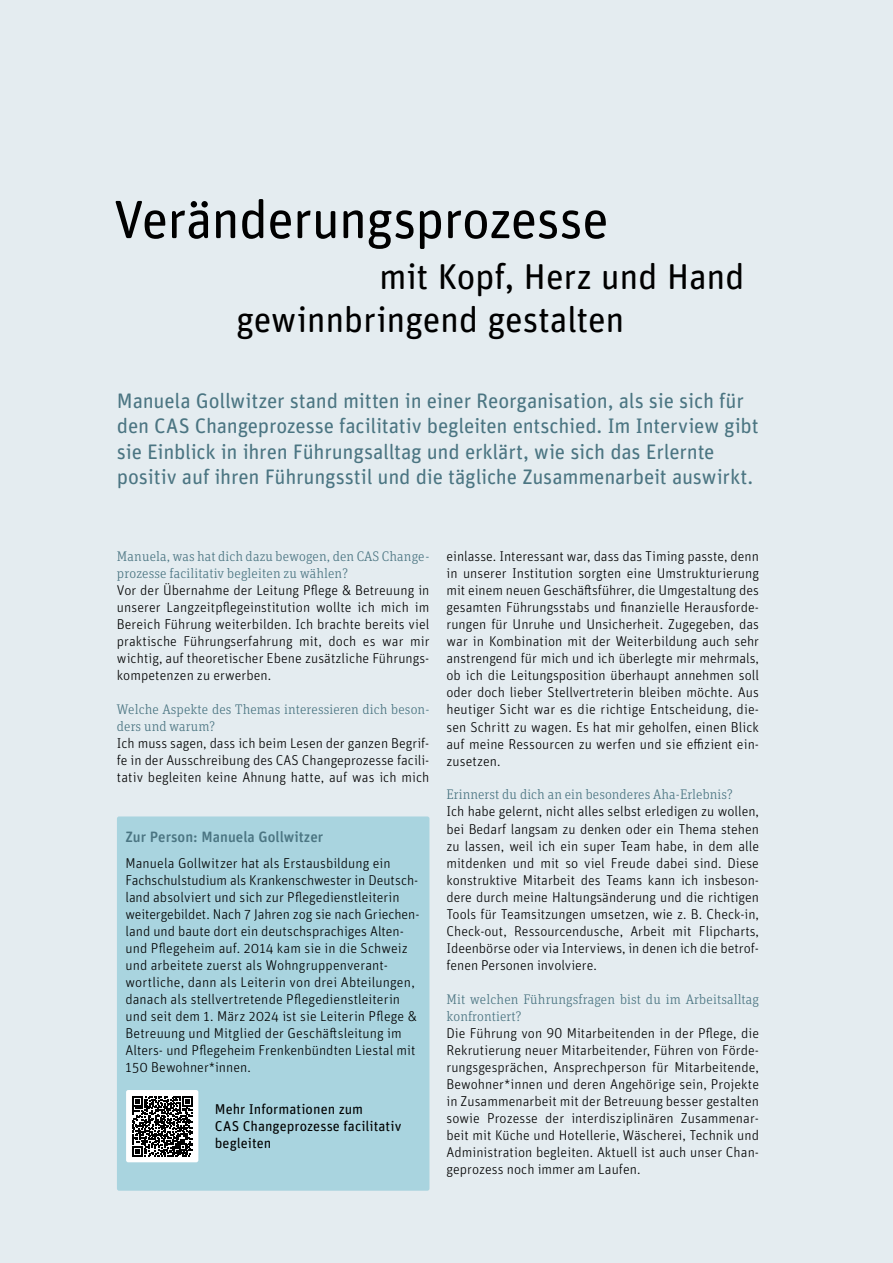
<style>
.page{position:relative;width:893px;height:1263px;background:#e4ecf0}
.page>*{position:absolute;margin:0;border:0;box-sizing:border-box;transform-origin:0 0}
.t1{font:54px "Unit Rounded Pro";letter-spacing:-.015em;color:#000}
.t2{font:36px/43.2px "Unit Rounded Pro";letter-spacing:-.01em;color:#000}
.t3{font:21px/25.2px "Unit Rounded Pro";letter-spacing:-.01em;color:#4b7582}
.t4{font:500 15px "Unit Rounded Pro";color:#4b7582}
.t5{font:300 14.25px/17px "Unit Rounded Pro";letter-spacing:.005em;color:#000;text-align:justify}
.t6{font:14.25px/17px "Unit Rounded Pro";color:#000}
.t7{font:300 13.95px/17px "Unit Slab Pro";letter-spacing:.005em;color:#4b7582}
</style>
<div class="page">
<div style="left:117px;top:816px;width:312px;height:375px;background:#a9d4df;border-radius:2px"></div>
<div style="left:126px;top:1090px;width:72px;height:72px;background:#fff;border-radius:2px"></div>
<svg style="left:132px;top:1096px;width:60px;height:60px"></svg>
<h1 class="t1" style="left:114px;top:182px;width:497px">Veränderungsprozesse</h1>
<h2 class="t2" style="left:236px;top:253px;width:510px;text-indent:143px">mit Kopf, Herz und Hand gewinnbringend gestalten</h2>
<p class="t3" style="left:117px;top:387px;width:643px">Manuela Gollwitzer stand mitten in einer Reorganisation, als sie sich für den CAS Changeprozesse facilitativ begleiten entschied. Im Interview gibt sie Einblick in ihren Führungsalltag und erklärt, wie sich das Erlernte positiv auf ihren Führungsstil und die tägliche Zusammenarbeit auswirkt.</p>
<p class="t7" style="left:117px;top:548px;width:314px">Manuela, was hat dich dazu bewogen, den CAS Change&shy;prozesse facilitativ begleiten zu wählen?</p>
<p class="t5" style="left:117px;top:582px;width:314px">Vor der Übernahme der Leitung Pflege &amp; Betreuung in unserer Langzeitpflegeinstitution wollte ich mich im Bereich Führung weiterbilden. Ich brachte bereits viel praktische Führungserfahrung mit, doch es war mir wichtig, auf theoretischer Ebene zusätzliche Führungs&shy;kompetenzen zu erwerben.</p>
<p class="t7" style="left:117px;top:701px;width:314px">Welche Aspekte des Themas interessieren dich beson&shy;ders und warum?</p>
<p class="t5" style="left:117px;top:735px;width:314px">Ich muss sagen, dass ich beim Lesen der ganzen Begrif&shy;fe in der Ausschreibung des CAS Changeprozesse facili&shy;tativ begleiten keine Ahnung hatte, auf was ich mich</p>
<p class="t4" style="left:125px;top:826px;width:199px">Zur Person: Manuela Gollwitzer</p>
<p class="t5" style="left:125px;top:854px;width:296px;text-align:left">Manuela Gollwitzer hat als Erstausbildung ein Fachschulstudium als Krankenschwester in Deutsch&shy;land absolviert und sich zur Pflegedienstleiterin weitergebildet. Nach 7 Jahren zog sie nach Griechen&shy;land und baute dort ein deutschsprachiges Alten&shy;und Pflegeheim auf. 2014 kam sie in die Schweiz und arbeitete zuerst als Wohngruppenverant&shy;wortliche, dann als Leiterin von drei Abteilungen, danach als stellvertretende Pflegedienstleiterin und seit dem 1. März 2024 ist sie Leiterin Pflege &amp; Betreuung und Mitglied der Geschäftsleitung im Alters- und Pflegeheim Frenkenbündten Liestal mit 150 Bewohner*innen.</p>
<p class="t6" style="left:215px;top:1100px;width:188px">Mehr Informationen zum<br>CAS Changeprozesse facilitativ begleiten</p>
<p class="t5" style="left:446px;top:548px;width:314px">einlasse. Interessant war, dass das Timing passte, denn in unserer Institution sorgten eine Umstrukturierung mit einem neuen Geschäftsführer, die Umgestaltung des gesamten Führungsstabs und finanzielle Herausforde&shy;rungen für Unruhe und Unsicherheit. Zugegeben, das war in Kombination mit der Weiterbildung auch sehr anstrengend für mich und ich überlegte mir mehrmals, ob ich die Leitungsposition überhaupt annehmen soll oder doch lieber Stellvertreterin bleiben möchte. Aus heutiger Sicht war es die richtige Entscheidung, die&shy;sen Schritt zu wagen. Es hat mir geholfen, einen Blick auf meine Ressourcen zu werfen und sie effizient ein&shy;zusetzen.</p>
<p class="t7" style="left:446px;top:786px;width:288px">Erinnerst du dich an ein besonderes Aha-Erlebnis?</p>
<p class="t5" style="left:446px;top:803px;width:314px">Ich habe gelernt, nicht alles selbst erledigen zu wollen, bei Bedarf langsam zu denken oder ein Thema stehen zu lassen, weil ich ein super Team habe, in dem alle mitdenken und mit so viel Freude dabei sind. Diese konstruktive Mitarbeit des Teams kann ich insbeson&shy;dere durch meine Haltungsänderung und die richtigen Tools für Teamsitzungen umsetzen, wie z. B. Check-in, Check-out, Ressourcendusche, Arbeit mit Flipcharts, Ideenbörse oder via Interviews, in denen ich die betrof&shy;fenen Personen involviere.</p>
<p class="t7" style="left:446px;top:990px;width:314px">Mit welchen Führungsfragen bist du im Arbeitsalltag konfrontiert?</p>
<p class="t5" style="left:446px;top:1024px;width:314px">Die Führung von 90 Mitarbeitenden in der Pflege, die Rekrutierung neuer Mitarbeitender, Führen von Förde&shy;rungsgesprächen, Ansprechperson für Mitarbeitende, Bewohner*innen und deren Angehörige sein, Projekte in Zusammenarbeit mit der Betreuung besser gestalten sowie Prozesse der interdisziplinären Zusammenar&shy;beit mit Küche und Hotellerie, Wäscherei, Technik und Administration begleiten. Aktuell ist auch unser Chan&shy;geprozess noch immer am Laufen.</p>
</div>
